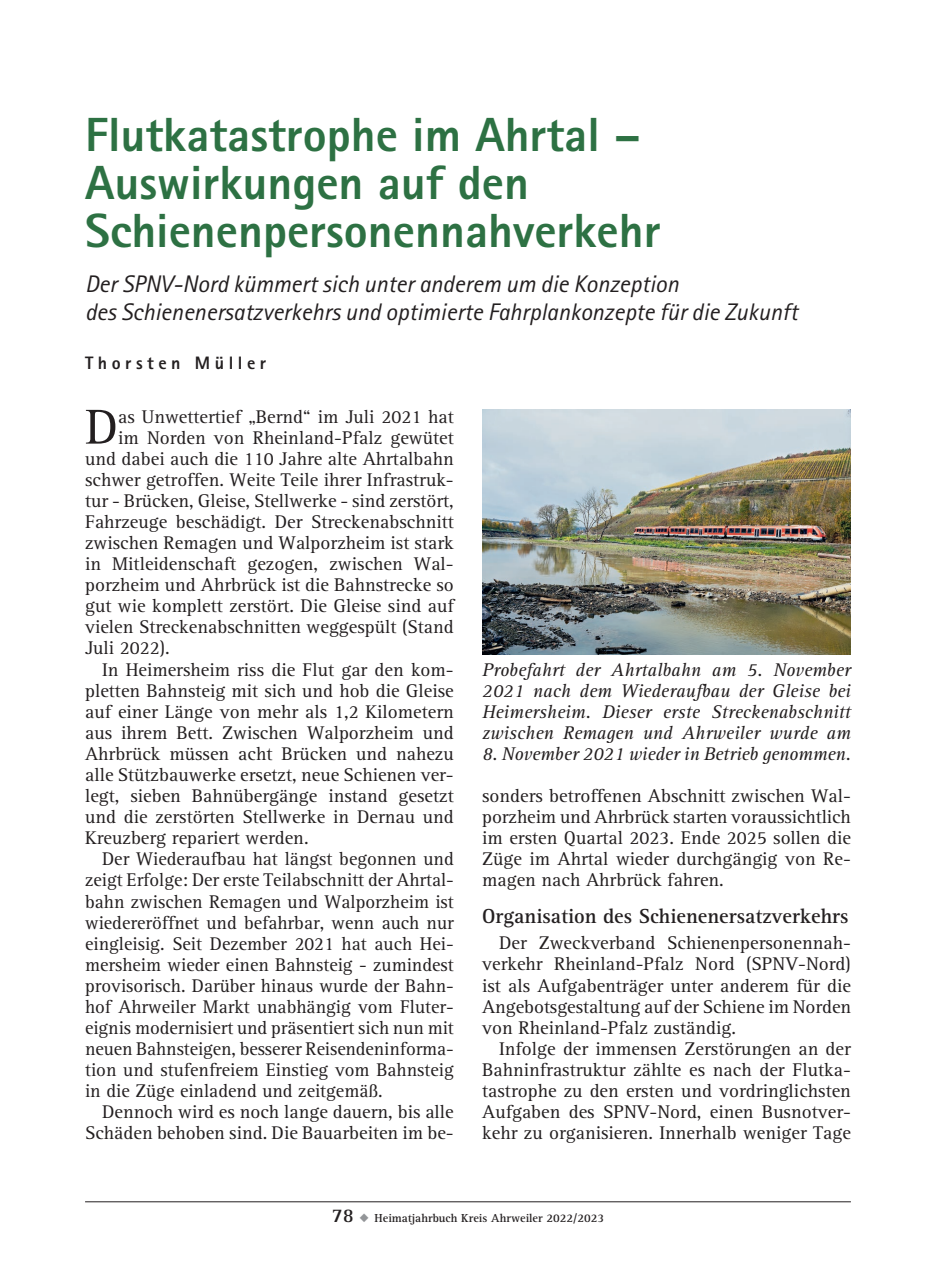
<style>
.page{position:relative;width:936px;height:1276px;background:#fff}
.page>*{position:absolute;margin:0;border:0;box-sizing:border-box;transform-origin:0 0}
.t1{font:50.6px "AT Rotis Serif";color:#231f20}
.t2{font:800 48px/48px "Rotis Sans Serif";color:#2d7143}
.t3{font:italic 24px/28px "Rotis Sans Serif";color:#231f20}
.t4{font:700 21px "AT Rotis Serif";color:#231f20}
.t5{font:19px/21px "AT Rotis Serif";color:#231f20;text-align:justify}
.t6{font:italic 19px/21px "AT Rotis Serif";color:#231f20;text-align:justify}
.t7{font:800 18px "Rotis Sans Serif";letter-spacing:.25em;color:#231f20}
.t8{font:700 12px "AT Rotis Serif";color:#231f20}
.s1{font-size:20px}
.s2{color:#939598}
</style>
<div class="page">
<hr style="left:85px;top:1201px;width:765px;height:1px;background:#231f20">
<img style="left:482px;top:409px;width:368px;height:245px">
<h2 class="t2" style="left:85px;top:110px;width:577px">Flutkatastrophe im Ahrtal –<br>Auswirkungen auf den<br>Schienenpersonennahverkehr</h2>
<p class="t3" style="left:85px;top:270px;width:714px">Der SPNV-Nord kümmert sich unter anderem um die Konzeption<br>des Schienenersatzverkehrs und optimierte Fahrplankonzepte für die Zukunft</p>
<p class="t7" style="left:85px;top:352px;width:183px">Thorsten Müller</p>
<h1 class="t1" style="left:85px;top:398px;width:35px">D</h1>
<p class="t5" style="left:118px;top:406px;width:337px">as Unwettertief „Bernd“ im Juli 2021 hat</p>
<p class="t5" style="left:118px;top:427px;width:337px">im Norden von Rheinland-Pfalz gewütet</p>
<p class="t5" style="left:85px;top:448px;width:370px">und dabei auch die 110 Jahre alte Ahrtalbahn</p>
<p class="t5" style="left:85px;top:469px;width:370px">schwer getroffen. Weite Teile ihrer Infrastruk-</p>
<p class="t5" style="left:85px;top:490px;width:370px">tur - Brücken, Gleise, Stellwerke - sind zerstört,</p>
<p class="t5" style="left:85px;top:512px;width:370px">Fahrzeuge beschädigt. Der Streckenabschnitt</p>
<p class="t5" style="left:85px;top:533px;width:370px">zwischen Remagen und Walporzheim ist stark</p>
<p class="t5" style="left:85px;top:554px;width:370px">in Mitleidenschaft gezogen, zwischen Wal-</p>
<p class="t5" style="left:85px;top:575px;width:370px">porzheim und Ahrbrück ist die Bahnstrecke so</p>
<p class="t5" style="left:85px;top:596px;width:370px">gut wie komplett zerstört. Die Gleise sind auf</p>
<p class="t5" style="left:85px;top:617px;width:370px">vielen Streckenabschnitten weggespült (Stand</p>
<p class="t5" style="left:85px;top:638px;width:86px">Juli 2022).</p>
<p class="t5" style="left:102px;top:659px;width:353px">In Heimersheim riss die Flut gar den kom-</p>
<p class="t5" style="left:85px;top:680px;width:370px">pletten Bahnsteig mit sich und hob die Gleise</p>
<p class="t5" style="left:85px;top:701px;width:370px">auf einer Länge von mehr als 1,2 Kilometern</p>
<p class="t5" style="left:85px;top:722px;width:370px">aus ihrem Bett. Zwischen Walporzheim und</p>
<p class="t5" style="left:85px;top:743px;width:370px">Ahrbrück müssen acht Brücken und nahezu</p>
<p class="t5" style="left:85px;top:764px;width:370px">alle Stützbauwerke ersetzt, neue Schienen ver-</p>
<p class="t5" style="left:85px;top:786px;width:370px">legt, sieben Bahnübergänge instand gesetzt</p>
<p class="t5" style="left:85px;top:807px;width:370px">und die zerstörten Stellwerke in Dernau und</p>
<p class="t5" style="left:85px;top:828px;width:225px">Kreuzberg repariert werden.</p>
<p class="t5" style="left:102px;top:849px;width:353px">Der Wiederaufbau hat längst begonnen und</p>
<p class="t5" style="left:85px;top:870px;width:370px">zeigt Erfolge: Der erste Teilabschnitt der Ahrtal-</p>
<p class="t5" style="left:85px;top:891px;width:370px">bahn zwischen Remagen und Walporzheim ist</p>
<p class="t5" style="left:85px;top:912px;width:370px">wiedereröffnet und befahrbar, wenn auch nur</p>
<p class="t5" style="left:85px;top:933px;width:370px">eingleisig. Seit Dezember 2021 hat auch Hei-</p>
<p class="t5" style="left:85px;top:954px;width:370px">mersheim wieder einen Bahnsteig - zumindest</p>
<p class="t5" style="left:85px;top:975px;width:370px">provisorisch. Darüber hinaus wurde der Bahn-</p>
<p class="t5" style="left:85px;top:996px;width:370px">hof Ahrweiler Markt unabhängig vom Fluter-</p>
<p class="t5" style="left:85px;top:1017px;width:370px">eignis modernisiert und präsentiert sich nun mit</p>
<p class="t5" style="left:85px;top:1039px;width:370px">neuen Bahnsteigen, besserer Reisendeninforma-</p>
<p class="t5" style="left:85px;top:1060px;width:370px">tion und stufenfreiem Einstieg vom Bahnsteig</p>
<p class="t5" style="left:85px;top:1081px;width:299px">in die Züge einladend und zeitgemäß.</p>
<p class="t5" style="left:102px;top:1102px;width:353px">Dennoch wird es noch lange dauern, bis alle</p>
<p class="t5" style="left:85px;top:1123px;width:370px">Schäden behoben sind. Die Bauarbeiten im be-</p>
<p class="t6" style="left:482px;top:659px;width:370px">Probefahrt der Ahrtalbahn am 5. November 2021 nach dem Wiederaufbau der Gleise bei Heimersheim. Dieser erste Streckenabschnitt zwischen Remagen und Ahrweiler wurde am</p>
<p class="t6" style="left:482px;top:744px;width:370px">8. November 2021 wieder in Betrieb genommen.</p>
<p class="t5" style="left:482px;top:785px;width:370px">sonders betroffenen Abschnitt zwischen Wal&shy;porzheim und Ahrbrück starten voraussichtlich im ersten Quartal 2023. Ende 2025 sollen die Züge im Ahrtal wieder durchgängig von Re&shy;magen nach Ahrbrück fahren.</p>
<p class="t4" style="left:482px;top:903px;width:368px">Organisation des Schienenersatzverkehrs</p>
<p class="t5" style="left:482px;top:933px;width:370px;text-indent:17px">Der Zweckverband Schienenpersonennah&shy;verkehr Rheinland-Pfalz Nord (SPNV-Nord) ist als Aufgabenträger unter anderem für die Angebotsgestaltung auf der Schiene im Norden von Rheinland-Pfalz zuständig.</p>
<p class="t5" style="left:482px;top:1038px;width:370px;text-indent:17px">Infolge der immensen Zerstörungen an der Bahninfrastruktur zählte es nach der Flutka&shy;tastrophe zu den ersten und vordringlichsten Aufgaben des SPNV-Nord, einen Busnotver&shy;kehr zu organisieren. Innerhalb weniger Tage</p>
<p class="t8" style="left:332px;top:1210px;width:274px"><span class="s1">78</span> <span class="s2">◆</span> Heimatjahrbuch Kreis Ahrweiler 2022/2023</p>
</div>
